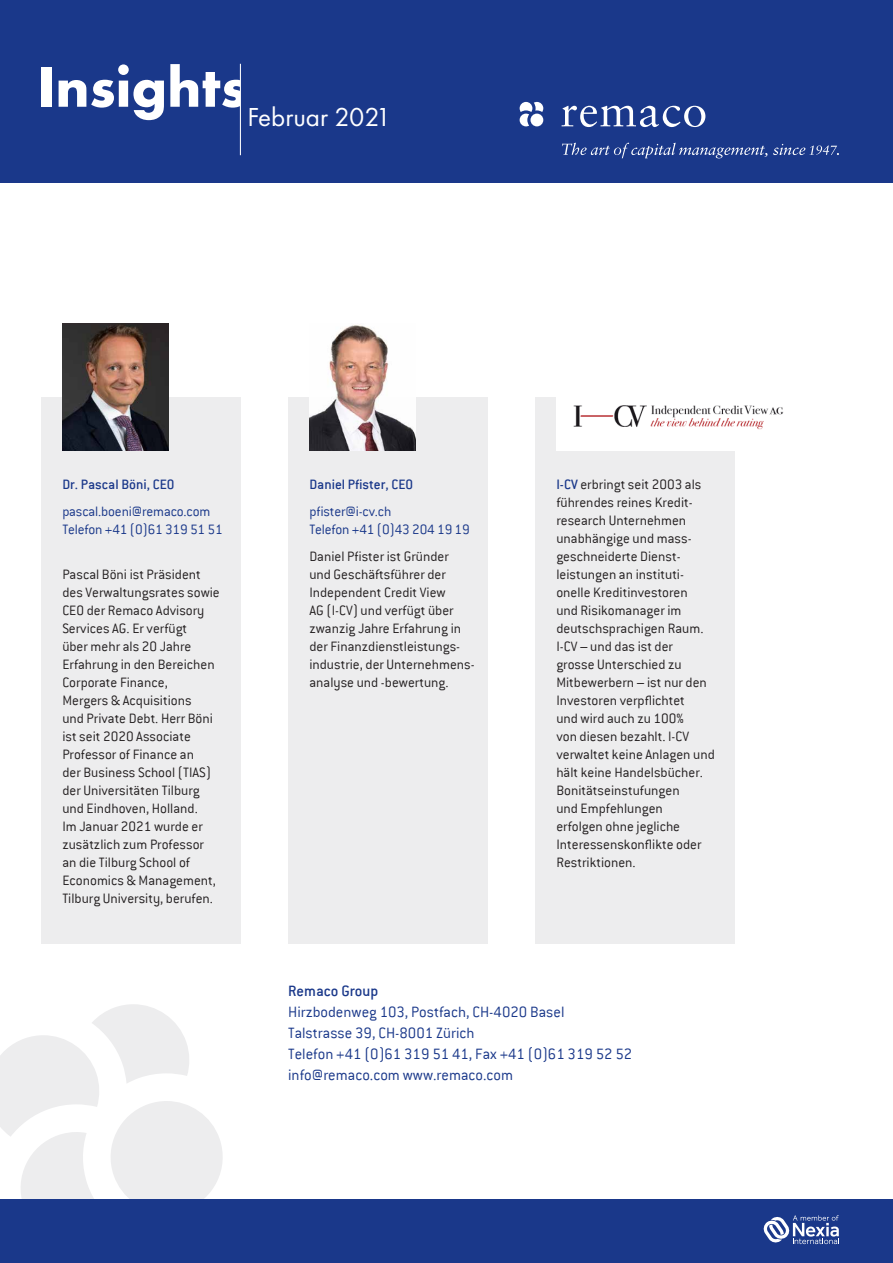
<style>
.page{position:relative;width:893px;height:1263px;background:#fff}
.page>*{position:absolute;margin:0;border:0;box-sizing:border-box;transform-origin:0 0}
.t1{font:27px "Futura PT";color:#fff}
.t2{font:300 16.5px/21px "Conduit ITC";color:#1a388a}
.t3{font:500 16.5px "Conduit ITC";color:#1a388a}
.t4{font:300 15px/18px "Conduit ITC";color:#231f20}
.t5{font:300 15px/18px "Conduit ITC";letter-spacing:-.01em;color:#1a388a}
.t6{font:500 15px "Conduit ITC";color:#1a388a}
.s1{font-weight:500;color:#1a388a}
</style>
<div class="page">
<div style="left:0;top:0;width:893px;height:183px;background:#1a388a"></div>
<svg style="left:562px;top:106px;width:143px;height:21px"></svg>
<svg style="left:520px;top:102px;width:23px;height:24px"></svg>
<div style="left:530px;top:114px;width:13px;height:12px;background:#fff;border-radius:50%"></div>
<svg style="left:562px;top:143px;width:205px;height:15px"></svg>
<svg style="left:773px;top:144px;width:66px;height:11px"></svg>
<svg style="left:0;top:1004px;width:223px;height:195px"></svg>
<div style="left:0;top:1199px;width:893px;height:64px;background:#1a388a"></div>
<svg style="left:763px;top:1215px;width:76px;height:29px"></svg>
<hr style="left:240px;top:64px;width:1px;height:91px;background:#fff">
<div style="left:41px;top:397px;width:200px;height:547px;background:#ededee"></div>
<div style="left:288px;top:397px;width:200px;height:547px;background:#ededee"></div>
<div style="left:535px;top:397px;width:200px;height:547px;background:#ededee"></div>
<img style="left:62px;top:323px;width:107px;height:128px">
<img style="left:309px;top:324px;width:107px;height:127px">
<div style="left:556px;top:323px;width:184px;height:128px;background:#fff"></div>
<img style="left:573px;top:405px;width:211px;height:25px">
<h1 class="t1" style="left:37px;top:101px;width:355px"><sup>Insights</sup>Februar 2021</h1>
<p class="t6" style="left:62px;top:476px;width:114px">Dr. Pascal Böni, CEO</p>
<p class="t5" style="left:62px;top:502px;width:162px">pascal.boeni@remaco.com<br>Telefon +41 (0)61 319 51 51</p>
<p class="t4" style="left:62px;top:565px;width:159px">Pascal Böni ist Präsident des Verwaltungsrates sowie<br>CEO der Remaco Advisory<br>Services AG. Er verfügt<br>über mehr als 20 Jahre<br>Erfahrung in den Bereichen<br>Corporate Finance,<br>Mergers &amp; Acquisitions<br>und Private Debt. Herr Böni ist seit 2020 Associate<br>Professor of Finance an<br>der Business School (TIAS) der Universitäten Tilburg und Eindhoven, Holland.<br>Im Januar 2021 wurde er zusätzlich zum Professor an die Tilburg School of<br>Economics &amp; Management,<br>Tilburg University, berufen.</p>
<p class="t6" style="left:309px;top:476px;width:105px">Daniel Pfister, CEO</p>
<p class="t5" style="left:309px;top:502px;width:162px">pfister@i-cv.ch<br>Telefon +41 (0)43 204 19 19</p>
<p class="t4" style="left:309px;top:547px;width:164px">Daniel Pfister ist Gründer und Geschäftsführer der<br>Independent Credit View<br>AG (I-CV) und verfügt über zwanzig Jahre Erfahrung in der Finanzdienstleistungs&shy;industrie, der Unternehmens--- analyse und -bewertung.</p>
<p class="t4" style="left:556px;top:475px;width:160px"><span class="s1">I-CV</span> erbringt seit 2003 als führendes reines Kredit&shy;research Unternehmen unabhängige und mass&shy;geschneiderte Dienst&shy;leistungen an instituti&shy;onelle Kreditinvestoren<br>und Risikomanager im deutschsprachigen Raum.<br>I-CV – und das ist der grosse Unterschied zu<br>Mitbewerbern – ist nur den<br>Investoren verpflichtet<br>und wird auch zu 100%<br>von diesen bezahlt. I-CV verwaltet keine Anlagen und hält keine Handelsbücher.<br>Bonitätseinstufungen<br>und Empfehlungen<br>erfolgen ohne jegliche<br>Interessenskonflikte oder<br>Restriktionen.</p>
<p class="t3" style="left:288px;top:982px;width:92px">Remaco Group</p>
<p class="t2" style="left:288px;top:1001px;width:346px">Hirzbodenweg 103, Postfach, CH-4020 Basel Talstrasse 39, CH-8001 Zürich<br>Telefon +41 (0)61 319 51 41, Fax +41 (0)61 319 52 52 info@remaco.com www.remaco.com</p>
</div>
